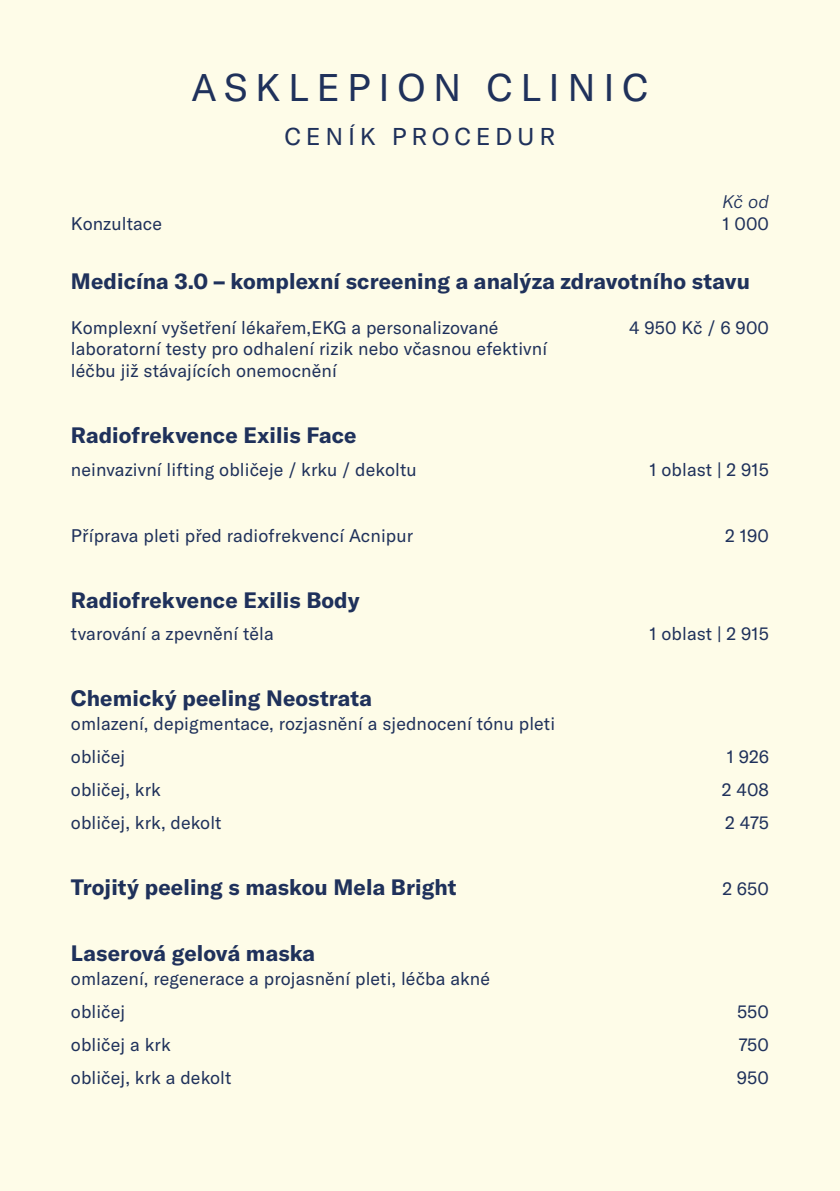
<style>
.page{position:relative;width:840px;height:1191px;background:#fff}
.page>*{position:absolute;margin:0;border:0;box-sizing:border-box;transform-origin:0 0}
.t1{font:38px "GT America LC";letter-spacing:.2em;color:#1f315b}
.t2{font:24px "GT America LC";letter-spacing:.2em;color:#1f315b}
.t3{font:700 22px "GT America LC";letter-spacing:.005em;color:#1f315b}
.t4{font:18px/33px "GT America LC";letter-spacing:.005em;color:#1f315b}
.t5{font:italic 300 18px "GT America LC";color:#1f315b}
</style>
<div class="page">
<div style="left:0;top:0;width:839px;height:1190px;background:#fefce8"></div>
<h1 class="t1" style="left:191px;top:65px;width:458px">ASKLEPION CLINIC</h1>
<h2 class="t2" style="left:284px;top:122px;width:272px">CENÍK PROCEDUR</h2>
<p class="t5" style="left:721px;top:191px;width:48px">Kč od</p>
<p class="t4" style="left:71px;top:207px;width:93px">Konzultace</p>
<p class="t4" style="left:722px;top:207px;width:48px">1 000</p>
<p class="t3" style="left:71px;top:268px;width:680px">Medicína 3.0 – komplexní screening a analýza zdravotního stavu</p>
<p class="t4" style="left:71px;top:311px;width:429px">Komplexní vyšetření lékařem,EKG a personalizované</p>
<p class="t4" style="left:628px;top:311px;width:141px">4 950 Kč / 6 900</p>
<p class="t4" style="left:71px;top:338px;width:477px;line-height:21.6px">laboratorní testy pro odhalení rizik nebo včasnou efektivní léčbu již stávajících onemocnění</p>
<p class="t3" style="left:71px;top:421px;width:287px">Radiofrekvence Exilis Face</p>
<p class="t4" style="left:71px;top:453px;width:347px">neinvazivní lifting obličeje / krku / dekoltu</p>
<p class="t4" style="left:649px;top:453px;width:121px">1 oblast | 2 915</p>
<p class="t4" style="left:71px;top:519px;width:343px">Příprava pleti před radiofrekvencí Acnipur</p>
<p class="t4" style="left:725px;top:519px;width:45px">2 190</p>
<p class="t3" style="left:71px;top:586px;width:290px">Radiofrekvence Exilis Body</p>
<p class="t4" style="left:71px;top:617px;width:204px">tvarování a zpevnění těla</p>
<p class="t4" style="left:649px;top:617px;width:121px">1 oblast | 2 915</p>
<p class="t3" style="left:71px;top:685px;width:302px">Chemický peeling Neostrata</p>
<p class="t4" style="left:71px;top:707px;width:485px">omlazení, depigmentace, rozjasnění a sjednocení tónu pleti obličej</p>
<p class="t4" style="left:726px;top:740px;width:44px">1 926</p>
<p class="t4" style="left:71px;top:773px;width:91px">obličej, krk</p>
<p class="t4" style="left:721px;top:773px;width:49px">2 408</p>
<p class="t4" style="left:71px;top:806px;width:152px">obličej, krk, dekolt</p>
<p class="t4" style="left:724px;top:806px;width:45px">2 475</p>
<p class="t3" style="left:71px;top:873px;width:387px">Trojitý peeling s maskou Mela Bright</p>
<p class="t4" style="left:722px;top:872px;width:48px">2 650</p>
<p class="t3" style="left:71px;top:939px;width:245px">Laserová gelová maska</p>
<p class="t4" style="left:71px;top:962px;width:420px">omlazení, regenerace a projasnění pleti, léčba akné obličej</p>
<p class="t4" style="left:736px;top:995px;width:33px">550</p>
<p class="t4" style="left:71px;top:1028px;width:101px">obličej a krk</p>
<p class="t4" style="left:738px;top:1028px;width:32px">750</p>
<p class="t4" style="left:71px;top:1061px;width:162px">obličej, krk a dekolt</p>
<p class="t4" style="left:736px;top:1061px;width:34px">950</p>
</div>
